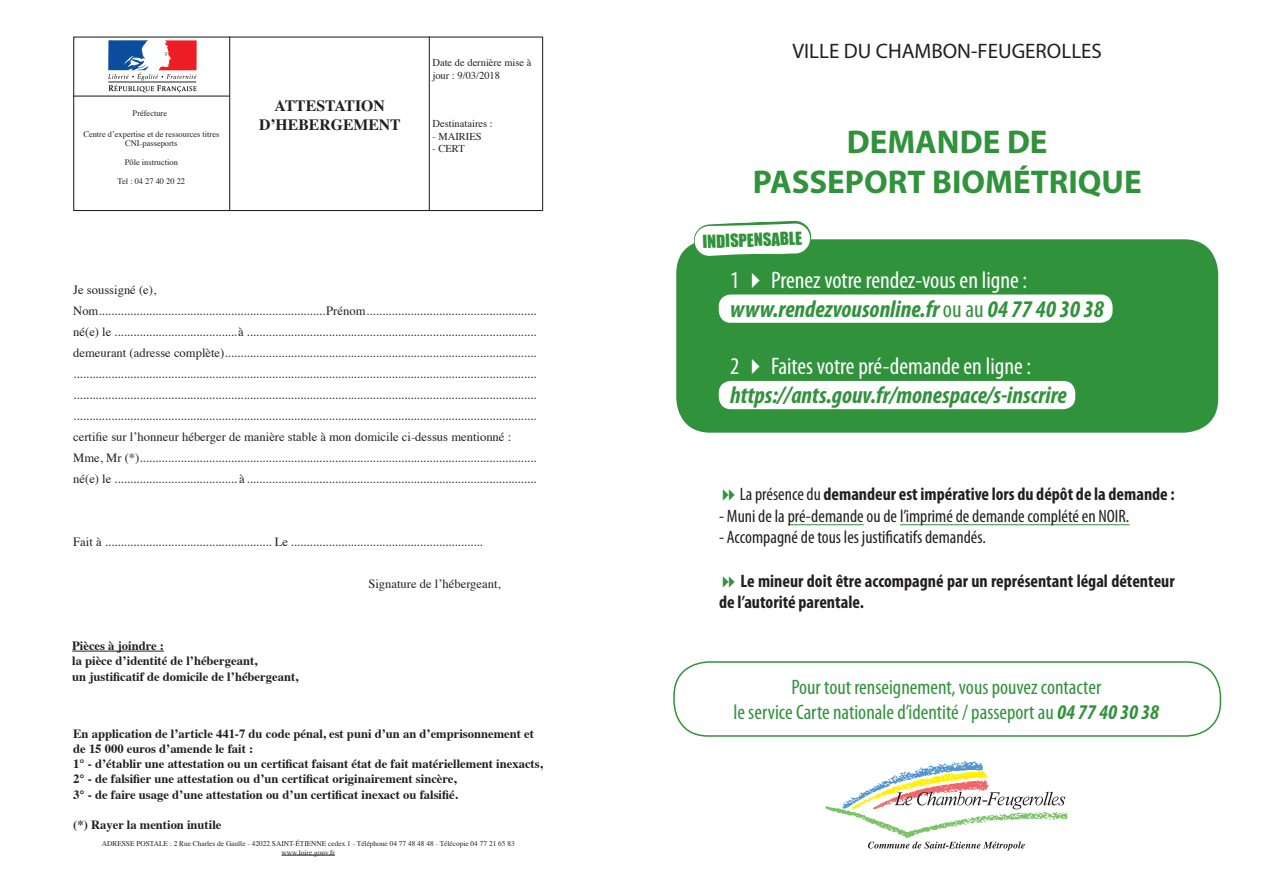
<style>
.page{position:relative;width:1263px;height:893px;background:#fff}
.page>*{position:absolute;margin:0;border:0;box-sizing:border-box;transform-origin:0 0}
.t1{font:700 33px/39.6px "Myriad Pro";color:#31923c;text-align:center}
.t2{font:italic 700 condensed 24px/28.8px "Myriad Pro";color:#31923c}
.t3{font:condensed 21px/25.2px "Myriad Pro";color:#31923c;text-align:center}
.t4{font:21px "Myriad Pro";color:#231f20}
.t5{font:700 condensed 18px/21.6px "Myriad Pro";color:#231f20}
.t6{font:condensed 18px "Myriad Pro";color:#231f20}
.t7{font:16.65px "Impact";color:#31923c}
.t8{font:700 15.75px/18.9px "Times";color:#231f20;text-align:center}
.t9{font:12.6px/21px "Times";color:#231f20}
.t10{font:700 12.6px/15.1px "Times";color:#231f20}
.t11{font:10.5px/12.6px "Times";color:#231f20}
.t12{font:8.4px/9.4px "Times";color:#231f20;text-align:center}
.t13{font:7.35px/8.9px "Times";color:#231f20;text-align:center}
.s1{font-weight:400;font-style:normal;color:#fff}
.s2{color:#fff}
.s3{font-weight:400;font-style:normal}
.s4{font-weight:400}
.s5{font-weight:700;font-style:italic}
</style>
<div class="page">
<hr style="left:788px;top:524px;width:76px;height:1px;background:#31923c">
<hr style="left:900px;top:524px;width:229px;height:1px;background:#31923c">
<div style="left:676px;top:239px;width:542px;height:194px;background:#31923c;border-radius:34px"></div>
<div style="left:719px;top:295px;width:393px;height:28px;background:#fff;border-radius:12px"></div>
<div style="left:719px;top:381px;width:356px;height:28px;background:#fff;border-radius:12px"></div>
<svg style="left:693px;top:221px;width:118px;height:35px"></svg>
<div style="left:673px;top:661px;width:548px;height:76px;border:2px solid #31923c;border-radius:34px"></div>
<svg style="left:825px;top:761px;width:242px;height:89px"></svg>
<div style="left:73px;top:37px;width:470px;height:174px;border:1px solid #231f20"></div>
<hr style="left:229px;top:37px;width:1px;height:173px;background:#231f20">
<hr style="left:73px;top:96px;width:157px;height:1px;background:#231f20">
<hr style="left:429px;top:37px;width:1px;height:173px;background:#231f20">
<svg style="left:108px;top:40px;width:89px;height:53px"></svg>
<hr style="left:72px;top:651px;width:92px;height:1px;background:#231f20">
<hr style="left:281px;top:855px;width:54px;height:1px;background:#231f20">
<p class="t12" style="left:133px;top:108px;width:36px">Préfecture</p>
<p class="t12" style="left:83px;top:129px;width:137px">Centre d’expertise et de ressources titres<br>CNI-passeports</p>
<p class="t12" style="left:125px;top:157px;width:54px">Pôle instruction</p>
<p class="t12" style="left:118px;top:176px;width:69px">Tel : 04 27 40 20 22</p>
<p class="t8" style="left:259px;top:95px;width:143px">ATTESTATION<br>D’HEBERGEMENT</p>
<p class="t11" style="left:432px;top:56px;width:101px">Date de dernière mise à jour : 9/03/2018</p>
<p class="t11" style="left:432px;top:116px;width:62px">Destinataires :</p>
<p class="t11" style="left:432px;top:129px;width:51px">- MAIRIES</p>
<p class="t11" style="left:432px;top:142px;width:34px">- CERT</p>
<p class="t9" style="left:73px;top:279px;width:465px">Je soussigné (e), Nom........................................................................Prénom...................................................... né(e) le .......................................à ............................................................................................ demeurant (adresse complète)................................................................................................... ................................................................................................................................................... ................................................................................................................................................... ................................................................................................................................................... certifie sur l’honneur héberger de manière stable à mon domicile ci-dessus mentionné :<br>Mme, Mr (*).............................................................................................................................. né(e) le ....................................... à ............................................................................................</p>
<p class="t9" style="left:73px;top:531px;width:411px">Fait à ..................................................... Le .............................................................</p>
<p class="t9" style="left:368px;top:573px;width:134px">Signature de l’hébergeant,</p>
<p class="t10" style="left:72px;top:637px;width:228px">Pièces à joindre :<br>la pièce d’identité de l’hébergeant,<br>un justificatif de domicile de l’hébergeant,</p>
<p class="t10" style="left:73px;top:725px;width:471px">En application de l’article 441-7 du code pénal, est puni d’un an d’emprisonnement et de 15 000 euros d’amende le fait :<br>1° - d’établir une attestation ou un certificat faisant état de fait matériellement inexacts, 2° - de falsifier une attestation ou d’un certificat originairement sincère,<br>3° - de faire usage d’une attestation ou d’un certificat inexact ou falsifié.</p>
<p class="t10" style="left:73px;top:816px;width:150px">(*) Rayer la mention inutile</p>
<p class="t13" style="left:102px;top:838px;width:414px">ADRESSE POSTALE : 2 Rue Charles de Gaulle - 42022 SAINT-ÉTIENNE cedex 1 - Téléphone 04 77 48 48 48 - Télécopie 04 77 21 65 83 www.loire.gouv.fr</p>
<h3 class="t4" style="left:792px;top:38px;width:311px">VILLE DU CHAMBON-FEUGEROLLES</h3>
<h1 class="t1" style="left:753px;top:121px;width:390px">DEMANDE DE<br>PASSEPORT BIOMÉTRIQUE</h1>
<h3 class="t7" style="left:702px;top:231px;width:101px;rotate:-2deg">INDISPENSABLE</h3>
<h2 class="t2" style="left:730px;top:265px;width:375px"><span class="s1">1</span> <span class="s2">✔</span> <span class="s1">Prenez votre rendez-vous en ligne : </span>www.rendezvousonline.fr <span class="s3">ou au</span> 04 77 40 30 38</h2>
<h2 class="t2" style="left:730px;top:351px;width:338px"><span class="s1">2</span> <span class="s2">✔</span> <span class="s1">Faites votre pré-demande en ligne : </span>https://ants.gouv.fr/monespace/s-inscrire</h2>
<h3 class="t5" style="left:740px;top:483px;width:436px"><span class="s4">La présence du</span> demandeur est impérative lors du dépôt de la demande :</h3>
<h3 class="t6" style="left:719px;top:505px;width:412px">- Muni de la pré-demande ou de l’imprimé de demande complété en NOIR.</h3>
<h3 class="t6" style="left:719px;top:526px;width:268px">- Accompagné de tous les justificatifs demandés.</h3>
<h3 class="t5" style="left:719px;top:569px;width:457px;text-indent:21px">Le mineur doit être accompagné par un représentant légal détenteur de l’autorité parentale.</h3>
<h3 class="t3" style="left:733px;top:674px;width:427px">Pour tout renseignement, vous pouvez contacter<br>le service Carte nationale d’identité / passeport au <span class="s5">04 77 40 30 38</span></h3>
</div>
